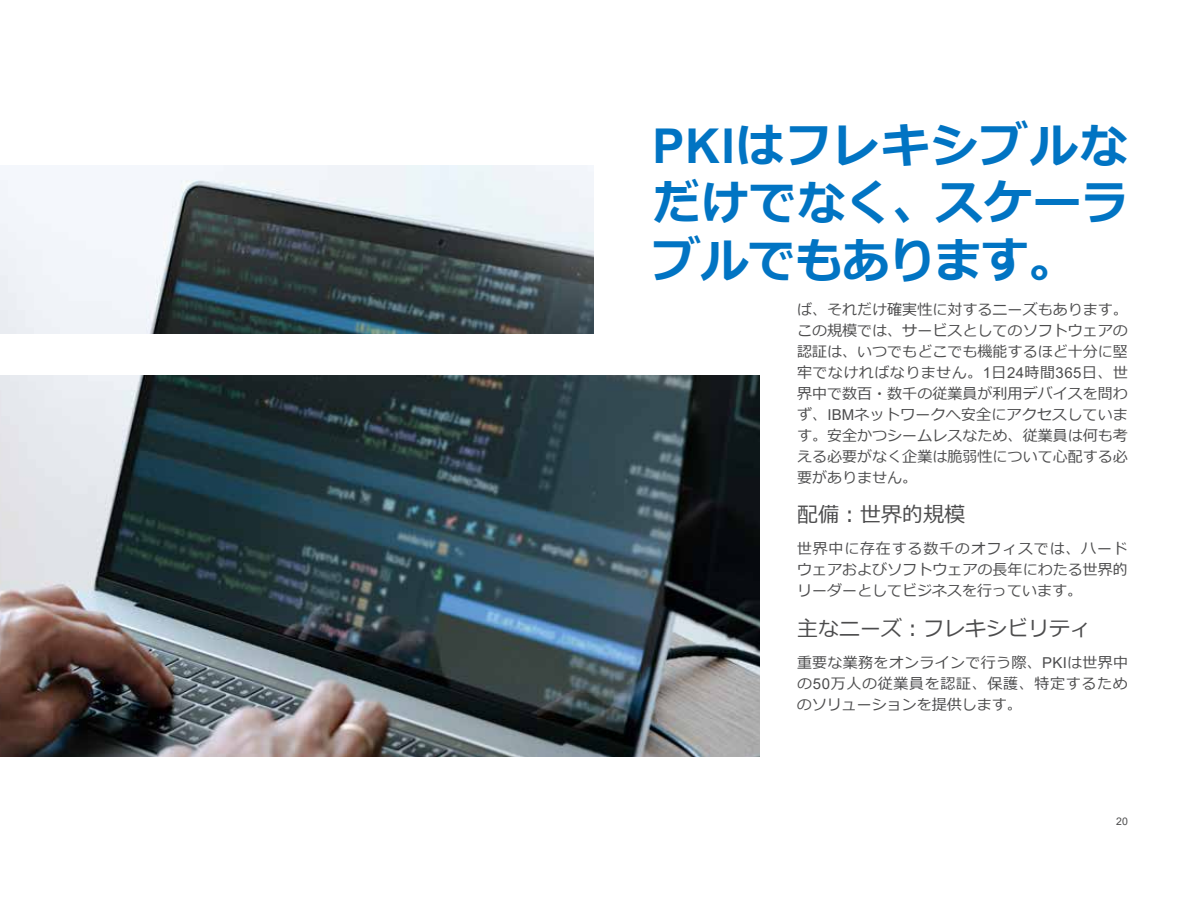
<style>
.page{position:relative;width:1188px;height:918px;background:#fff}
.page>*{position:absolute;margin:0;border:0;box-sizing:border-box;transform-origin:0 0}
.t1{font:700 48px/57.6px "Meiryo";color:#0174c3;text-align:justify}
.t2{font:21px "Meiryo";color:#4c4c4d}
.t3{font:15px/21px "Meiryo";letter-spacing:.005em;color:#4c4c4d;text-align:justify}
.t4{font:10.5px "Arial";color:#4c4c4d}
.s1{font-family:"Arial"}
</style>
<div class="page">
<img style="left:0;top:375px;width:760px;height:382px">
<img style="left:0;top:165px;width:594px;height:169px">
<h1 class="t1" style="left:652px;top:119px;width:478px"><span class="s1">PKI</span>はフレキシブルなだけでなく、スケーラブルでもあります。</h1>
<p class="t3" style="left:797px;top:299px;width:333px">ば、それだけ確実性に対するニーズもあります。この規模では、サービスとしてのソフトウェアの認証は、いつでもどこでも機能するほど十分に堅牢でなければなりません。<span class="s1">1</span>日<span class="s1">24</span>時間<span class="s1">365</span>日、世界中で数百・数千の従業員が利用デバイスを問わず、<span class="s1">IBM</span>ネットワークへ安全にアクセスしています。安全かつシームレスなため、従業員は何も考える必要がなく企業は脆弱性について心配する必要がありません。</p>
<h2 class="t2" style="left:797px;top:500px;width:169px">配備︓世界的規模</h2>
<p class="t3" style="left:797px;top:539px;width:332px">世界中に存在する数千のオフィスでは、ハードウェアおよびソフトウェアの長年にわたる世界的リーダーとしてビジネスを行っています。</p>
<h2 class="t2" style="left:797px;top:614px;width:295px">主なニーズ︓フレキシビリティ</h2>
<p class="t3" style="left:797px;top:653px;width:333px">重要な業務をオンラインで行う際、<span class="s1">PKI</span>は世界中の<span class="s1">50</span>万人の従業員を認証、保護、特定するためのソリューションを提供します。</p>
<p class="t4" style="left:1116px;top:814px;width:13px">20</p>
</div>
